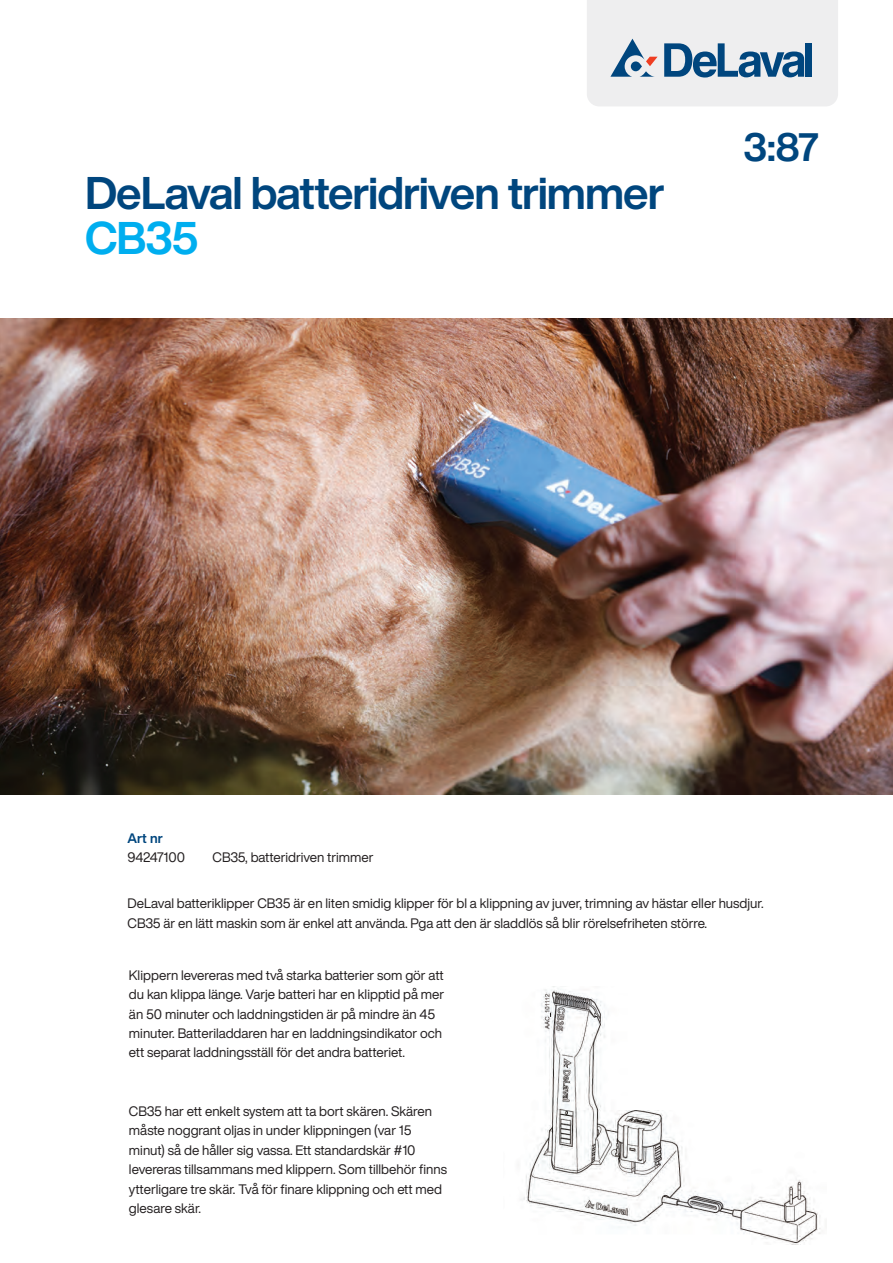
<style>
.page{position:relative;width:893px;height:1263px;background:#fff}
.page>*{position:absolute;margin:0;border:0;box-sizing:border-box;transform-origin:0 0}
.t1{font:700 45px "Helvetica Now Display";letter-spacing:-.025em;color:#00467e}
.t2{font:700 45px "Helvetica Now Display";color:#00aeef}
.t3{font:700 39px "Helvetica Now Display";color:#00467e}
.t4{font:13.5px/19.5px "Helvetica Now Display";color:#231f20}
.t5{font:700 13.5px "Helvetica Now Display";color:#00467e}
</style>
<div class="page">
<svg style="left:587px;top:0;width:251px;height:106px;background:#d2dae1"></svg>
<img style="left:520px;top:986px;width:301px;height:259px">
<img style="left:0;top:319px;width:893px;height:476px">
<h1 class="t1" style="left:85px;top:163px;width:581px">DeLaval batteridriven trimmer</h1>
<h1 class="t2" style="left:85px;top:208px;width:115px">CB35</h1>
<h2 class="t3" style="left:743px;top:121px;width:77px">3:87</h2>
<p class="t5" style="left:128px;top:829px;width:37px">Art nr</p>
<p class="t4" style="left:128px;top:848px;width:59px">94247100</p>
<p class="t4" style="left:213px;top:848px;width:162px">CB35, batteridriven trimmer</p>
<p class="t4" style="left:128px;top:894px;width:638px">DeLaval batteriklipper CB35 är en liten smidig klipper för bl a klippning av juver, trimning av hästar eller husdjur.<br>CB35 är en lätt maskin som är enkel att använda. Pga att den är sladdlös så blir rörelsefriheten större.</p>
<p class="t4" style="left:129px;top:965px;width:317px">Klippern levereras med två starka batterier som gör att du kan klippa länge. Varje batteri har en klipptid på mer än 50 minuter och laddningstiden är på mindre än 45 minuter. Batteriladdaren har en laddningsindikator och ett separat laddningsställ för det andra batteriet.</p>
<p class="t4" style="left:129px;top:1101px;width:320px">CB35 har ett enkelt system att ta bort skären. Skären måste noggrant oljas in under klippningen (var 15 minut) så de håller sig vassa. Ett standardskär #10 levereras tillsammans med klippern. Som tillbehör finns ytterligare tre skär. Två för finare klippning och ett med glesare skär.</p>
</div>
